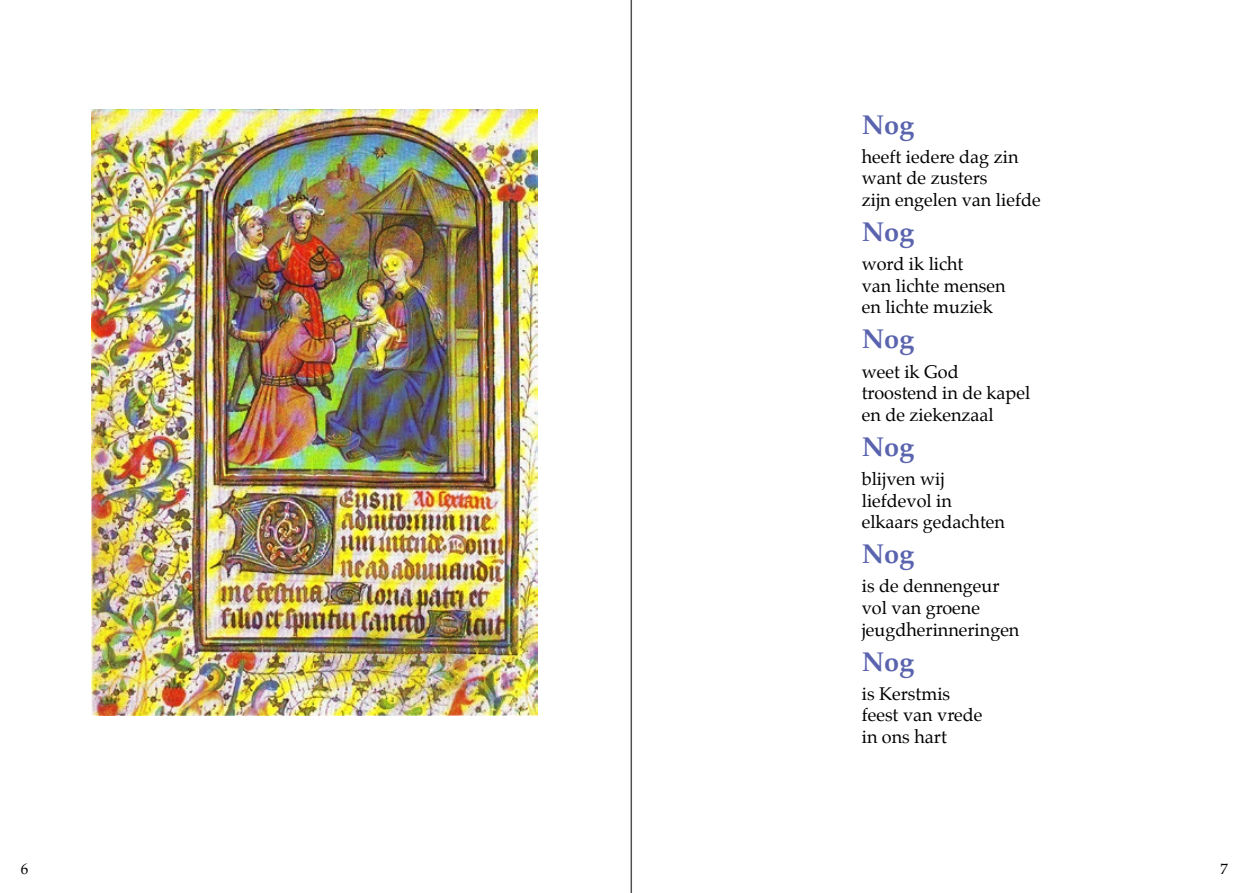
<style>
.page{position:relative;width:1259px;height:893px;background:#fff}
.page>*{position:absolute;margin:0;border:0;box-sizing:border-box;transform-origin:0 0}
.t1{font:700 27px "Palatino";color:#5a63ae}
.t2{font:18px/21.6px "Palatino";color:#000}
.t3{font:15px "Palatino";color:#000}
</style>
<div class="page">
<hr style="left:630px;top:0;width:2px;height:893px;background:#000">
<img style="left:92px;top:110px;width:446px;height:606px">
<h1 class="t1" style="left:861px;top:101px;width:54px">Nog</h1>
<p class="t2" style="left:861px;top:146px;width:180px">heeft iedere dag zin want de zusters<br>zijn engelen van liefde</p>
<h1 class="t1" style="left:861px;top:209px;width:54px">Nog</h1>
<p class="t2" style="left:861px;top:253px;width:145px">word ik licht<br>van lichte mensen en lichte muziek</p>
<h1 class="t1" style="left:861px;top:316px;width:54px">Nog</h1>
<p class="t2" style="left:861px;top:361px;width:170px">weet ik God troostend in de kapel en de ziekenzaal</p>
<h1 class="t1" style="left:861px;top:424px;width:54px">Nog</h1>
<p class="t2" style="left:861px;top:468px;width:145px">blijven wij liefdevol in elkaars gedachten</p>
<h1 class="t1" style="left:861px;top:531px;width:54px">Nog</h1>
<p class="t2" style="left:861px;top:575px;width:159px">is de dennengeur vol van groene jeugdherinneringen</p>
<h1 class="t1" style="left:861px;top:638px;width:54px">Nog</h1>
<p class="t2" style="left:861px;top:683px;width:122px">is Kerstmis feest van vrede in ons hart</p>
<p class="t3" style="left:21px;top:857px;width:9px">6</p>
<p class="t3" style="left:1220px;top:857px;width:9px">7</p>
</div>
